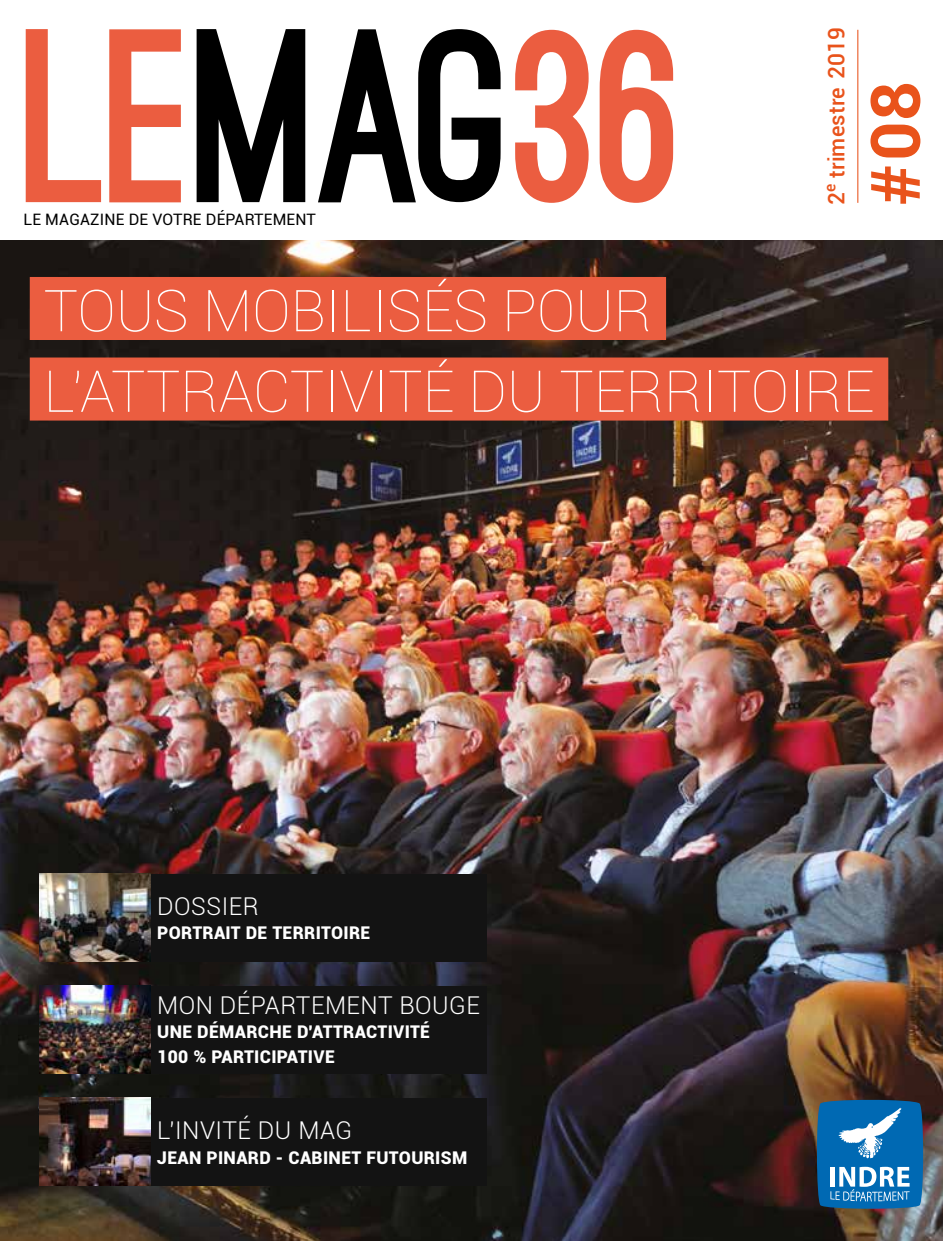
<style>
.page{position:relative;width:943px;height:1241px;background:#fff}
.page>*{position:absolute;margin:0;border:0;box-sizing:border-box;transform-origin:0 0}
.t1{font:700 68.25px "Roboto";color:#e9531b}
.t2{font:100 57.75px/80.5px "Roboto";color:#fff}
.t3{font:300 24.5px "Roboto";letter-spacing:.02em;color:#fff}
.t4{font:500 21.88px "Roboto";letter-spacing:.01em;color:#e9531b}
.t5{font:900 17.5px/24.5px "Roboto";letter-spacing:.02em;color:#fff}
.t6{font:15.75px "Roboto";letter-spacing:.01em;color:#000}
.s1{font-size:22.75px}
</style>
<div class="page">
<img style="left:0;top:241px;width:943px;height:999px">
<svg style="left:815px;top:1098px;width:109px;height:111px"></svg>
<hr style="left:857px;top:30px;width:1px;height:173px;background:#e9531b">
<svg style="left:26px;top:29px;width:75px;height:173px"></svg>
<svg style="left:109px;top:29px;width:72px;height:173px"></svg>
<svg style="left:197px;top:29px;width:108px;height:173px"></svg>
<svg style="left:318px;top:29px;width:182px;height:173px"></svg>
<svg style="left:515px;top:30px;width:73px;height:173px"></svg>
<svg style="left:599px;top:30px;width:74px;height:173px"></svg>
<div style="left:41px;top:985px;width:446px;height:88px;background:#131313"></div>
<div style="left:41px;top:1097px;width:446px;height:88px;background:#131313"></div>
<img style="left:40px;top:985px;width:110px;height:88px">
<img style="left:40px;top:1097px;width:110px;height:88px">
<div style="left:41px;top:873px;width:446px;height:88px;background:#131313"></div>
<img style="left:40px;top:873px;width:111px;height:88px">
<div style="left:30px;top:277px;width:636px;height:63px;background:#eb5d40"></div>
<div style="left:30px;top:357px;width:858px;height:63px;background:#eb5d40"></div>
<p class="t6" style="left:24px;top:208px;width:294px">LE MAGAZINE DE VOTRE DÉPARTEMENT</p>
<p class="t4" style="left:821px;top:205px;width:180px;rotate:-90deg"><span class="s1">2</span><sup>e</sup> trimestre <span class="s1">2019</span></p>
<h1 class="t1" style="left:847px;top:205px;width:125px;rotate:-90deg"># 08</h1>
<h2 class="t2" style="left:44px;top:268px;width:832px">TOUS MOBILISÉS POUR<br>L'ATTRACTIVITÉ DU TERRITOIRE</h2>
<h3 class="t3" style="left:157px;top:889px;width:103px">DOSSIER</h3>
<p class="t5" style="left:157px;top:920px;width:214px">PORTRAIT DE TERRITOIRE</p>
<h3 class="t3" style="left:157px;top:987px;width:324px">MON DÉPARTEMENT BOUGE</h3>
<p class="t5" style="left:157px;top:1018px;width:274px">UNE DÉMARCHE D'ATTRACTIVITÉ<br>100 % PARTICIPATIVE</p>
<h3 class="t3" style="left:157px;top:1113px;width:197px">L'INVITÉ DU MAG</h3>
<p class="t5" style="left:157px;top:1144px;width:311px">JEAN PINARD - CABINET FUTOURISM</p>
</div>
